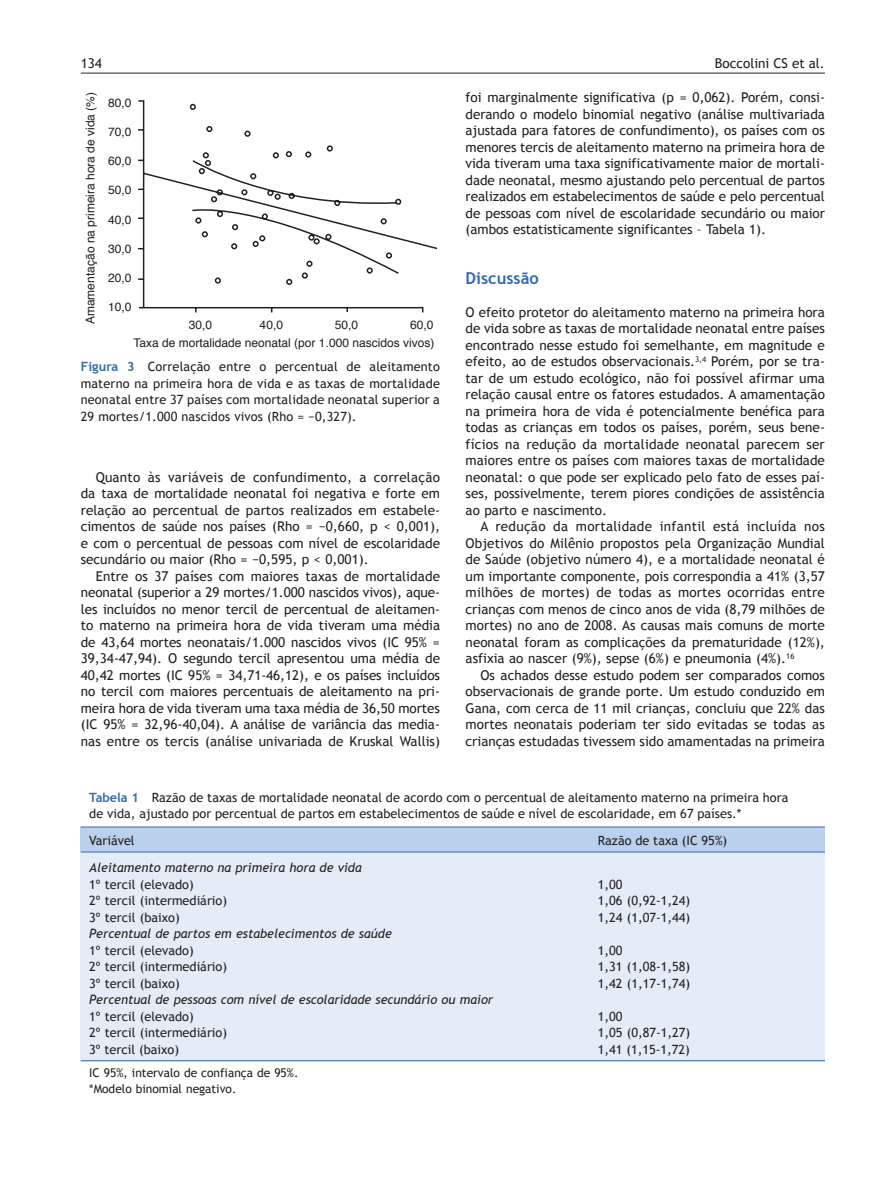
<style>
.page{position:relative;width:893px;height:1191px;background:#fff}
.page>*{position:absolute;margin:0;border:0;box-sizing:border-box;transform-origin:0 0}
._01_ladillo_01{font:700 16.5px "Trebuchet MS";color:#306aad}
.t1{font:13.5px/16.5px "Trebuchet MS";color:#231f20;text-align:justify}
._05_cabecera_tabla{font:12.75px/16.5px "Trebuchet MS";color:#231f20}
._25_epigrafes{font:12.75px/16.5px "Trebuchet MS";letter-spacing:.01em;color:#231f20;text-align:justify}
.t2{font:italic 12.75px "Trebuchet MS";color:#231f20}
._08b_última_línea_ta{font:12.75px "Trebuchet MS";color:#231f20}
._07_celdilla_tabla{font:12.75px "Trebuchet MS";color:#231f20}
.t3{font:12px/18.5px "Helvetica";color:#231f20;text-align:right}
.t4{font:12px "Trebuchet MS";color:#231f20}
.s1{font-weight:700;color:#306aad}
</style>
<div class="page">
<hr style="left:81px;top:73px;width:744px;height:1px;background:#231f20">
<div style="left:81px;top:827px;width:744px;height:162px;background:#b9d1ec"></div>
<div style="left:81px;top:851px;width:744px;height:210px;background:#e4edf7"></div>
<hr style="left:81px;top:826px;width:744px;height:1px;background:#306aad">
<hr style="left:81px;top:851px;width:744px;height:1px;background:#306aad">
<hr style="left:81px;top:1060px;width:744px;height:1px;background:#306aad">
<svg style="left:138px;top:100px;width:300px;height:213px"></svg>
<p class="t1" style="left:81px;top:56px;width:23px">134</p>
<p class="t1" style="left:715px;top:56px;width:112px">Boccolini CS et al.</p>
<p class="t3" style="left:81px;top:324px;width:234px;rotate:-90deg">Amamentação na primeira hora de vida (%)</p>
<p class="t3" style="left:108px;top:94px;width:25px">80,0</p>
<p class="t3" style="left:108px;top:123px;width:25px">70,0</p>
<p class="t3" style="left:108px;top:152px;width:25px">60,0</p>
<p class="t3" style="left:108px;top:181px;width:25px">50,0</p>
<p class="t3" style="left:108px;top:210px;width:25px">40,0</p>
<p class="t3" style="left:108px;top:240px;width:25px">30,0</p>
<p class="t3" style="left:108px;top:269px;width:25px">20,0</p>
<p class="t3" style="left:108px;top:298px;width:25px">10,0</p>
<p class="t3" style="left:134px;top:315px;width:302px">60,0<br>Taxa de mortalidade neonatal (por 1.000 nascidos vivos)</p>
<p class="t3" style="left:189px;top:315px;width:25px">30,0</p>
<p class="t3" style="left:260px;top:315px;width:25px">40,0</p>
<p class="t3" style="left:335px;top:315px;width:25px">50,0</p>
<p class="_25_epigrafes" style="left:81px;top:359px;width:361px"><span class="s1">Figura 3</span> Correlação entre o percentual de aleitamento materno na primeira hora de vida e as taxas de mortalidade neonatal entre 37 países com mortalidade neonatal superior a 29 mortes/1.000 nascidos vivos (Rho = −0,327).</p>
<p class="t1" style="left:81px;top:469px;width:361px;text-indent:15px">Quanto às variáveis de confundimento, a correlação da taxa de mortalidade neonatal foi negativa e forte em relação ao percentual de partos realizados em estabele&shy;cimentos de saúde nos países (Rho = −0,660, p &lt; 0,001), e com o percentual de pessoas com nível de escolaridade secundário ou maior (Rho = −0,595, p &lt; 0,001).</p>
<p class="t1" style="left:81px;top:568px;width:361px;text-indent:15px">Entre os 37 países com maiores taxas de mortalidade neonatal (superior a 29 mortes/1.000 nascidos vivos), aque&shy;les incluídos no menor tercil de percentual de aleitamen&shy;to materno na primeira hora de vida tiveram uma média de 43,64 mortes neonatais/1.000 nascidos vivos (IC 95% = 39,34-47,94). O segundo tercil apresentou uma média de 40,42 mortes (IC 95% = 34,71-46,12), e os países incluídos no tercil com maiores percentuais de aleitamento na pri&shy;meira hora de vida tiveram uma taxa média de 36,50 mortes (IC 95% = 32,96-40,04). A análise de variância das media&shy;nas entre os tercis (análise univariada de Kruskal Wallis)</p>
<p class="t1" style="left:466px;top:89px;width:361px">foi marginalmente significativa (p = 0,062). Porém, consi&shy;derando o modelo binomial negativo (análise multivariada ajustada para fatores de confundimento), os países com os menores tercis de aleitamento materno na primeira hora de vida tiveram uma taxa significativamente maior de mortali&shy;dade neonatal, mesmo ajustando pelo percentual de partos realizados em estabelecimentos de saúde e pelo percentual de pessoas com nível de escolaridade secundário ou maior (ambos estatisticamente significantes – Tabela 1).</p>
<p class="_01_ladillo_01" style="left:466px;top:267px;width:75px">Discussão</p>
<p class="t1" style="left:466px;top:304px;width:361px">O efeito protetor do aleitamento materno na primeira hora de vida sobre as taxas de mortalidade neonatal entre países encontrado nesse estudo foi semelhante, em magnitude e efeito, ao de estudos observacionais.<sup>3,4</sup> Porém, por se tra&shy;tar de um estudo ecológico, não foi possível afirmar uma relação causal entre os fatores estudados. A amamentação na primeira hora de vida é potencialmente benéfica para todas as crianças em todos os países, porém, seus bene&shy;fícios na redução da mortalidade neonatal parecem ser maiores entre os países com maiores taxas de mortalidade neonatal: o que pode ser explicado pelo fato de esses paí&shy;ses, possivelmente, terem piores condições de assistência ao parto e nascimento.</p>
<p class="t1" style="left:466px;top:518px;width:361px;text-indent:15px">A redução da mortalidade infantil está incluída nos Objetivos do Milênio propostos pela Organização Mundial de Saúde (objetivo número 4), e a mortalidade neonatal é um importante componente, pois correspondia a 41% (3,57 milhões de mortes) de todas as mortes ocorridas entre crianças com menos de cinco anos de vida (8,79 milhões de mortes) no ano de 2008. As causas mais comuns de morte neonatal foram as complicações da prematuridade (12%), asfixia ao nascer (9%), sepse (6%) e pneumonia (4%).<sup>16</sup></p>
<p class="t1" style="left:466px;top:667px;width:361px;text-indent:15px">Os achados desse estudo podem ser comparados comos observacionais de grande porte. Um estudo conduzido em Gana, com cerca de 11 mil crianças, concluiu que 22% das mortes neonatais poderiam ter sido evitadas se todas as crianças estudadas tivessem sido amamentadas na primeira</p>
<p class="_05_cabecera_tabla" style="left:89px;top:789px;width:701px"><span class="s1">Tabela 1</span> Razão de taxas de mortalidade neonatal de acordo com o percentual de aleitamento materno na primeira hora de vida, ajustado por percentual de partos em estabelecimentos de saúde e nível de escolaridade, em 67 países.*</p>
<p class="_07_celdilla_tabla" style="left:89px;top:833px;width:47px">Variável</p>
<p class="_07_celdilla_tabla" style="left:598px;top:833px;width:131px">Razão de taxa (IC 95%)</p>
<p class="t2" style="left:89px;top:860px;width:274px">Aleitamento materno na primeira hora de vida</p>
<p class="_05_cabecera_tabla" style="left:89px;top:876px;width:106px">1º tercil (elevado)</p>
<p class="_05_cabecera_tabla" style="left:598px;top:876px;width:26px">1,00</p>
<p class="_05_cabecera_tabla" style="left:89px;top:892px;width:139px">2º tercil (intermediário)</p>
<p class="_05_cabecera_tabla" style="left:598px;top:892px;width:94px">1,06 (0,92-1,24)</p>
<p class="_05_cabecera_tabla" style="left:89px;top:909px;width:92px">3º tercil (baixo)</p>
<p class="_05_cabecera_tabla" style="left:598px;top:909px;width:94px">1,24 (1,07-1,44)</p>
<p class="t2" style="left:89px;top:926px;width:304px">Percentual de partos em estabelecimentos de saúde</p>
<p class="_05_cabecera_tabla" style="left:89px;top:942px;width:106px">1º tercil (elevado)</p>
<p class="_05_cabecera_tabla" style="left:598px;top:942px;width:26px">1,00</p>
<p class="_05_cabecera_tabla" style="left:89px;top:958px;width:139px">2º tercil (intermediário)</p>
<p class="_05_cabecera_tabla" style="left:598px;top:958px;width:94px">1,31 (1,08-1,58)</p>
<p class="_05_cabecera_tabla" style="left:89px;top:975px;width:92px">3º tercil (baixo)</p>
<p class="_05_cabecera_tabla" style="left:598px;top:975px;width:94px">1,42 (1,17-1,74)</p>
<p class="t2" style="left:89px;top:992px;width:405px">Percentual de pessoas com nível de escolaridade secundário ou maior</p>
<p class="_05_cabecera_tabla" style="left:89px;top:1008px;width:106px">1º tercil (elevado)</p>
<p class="_05_cabecera_tabla" style="left:598px;top:1008px;width:26px">1,00</p>
<p class="_05_cabecera_tabla" style="left:89px;top:1024px;width:139px">2º tercil (intermediário)</p>
<p class="_05_cabecera_tabla" style="left:598px;top:1024px;width:94px">1,05 (0,87-1,27)</p>
<p class="_08b_última_línea_ta" style="left:89px;top:1042px;width:91px">3º tercil (baixo)</p>
<p class="_08b_última_línea_ta" style="left:598px;top:1042px;width:94px">1,41 (1,15-1,72)</p>
<p class="t4" style="left:89px;top:1066px;width:211px">IC 95%, intervalo de confiança de 95%.</p>
<p class="t4" style="left:89px;top:1081px;width:149px">*Modelo binomial negativo.</p>
</div>
